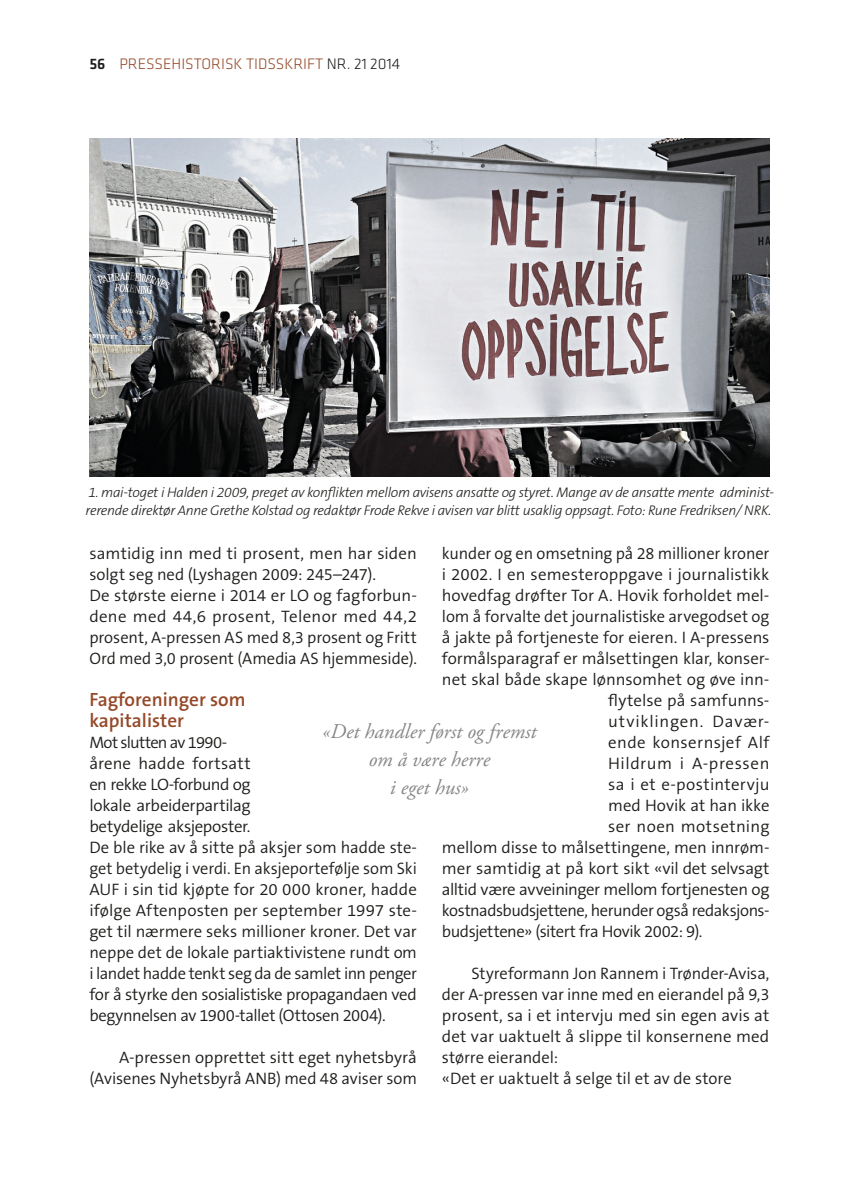
<style>
.page{position:relative;width:844px;height:1191px;background:#fff}
.page>*{position:absolute;margin:0;border:0;box-sizing:border-box;transform-origin:0 0}
.NPF_sitater{font:italic 21px "Adobe Garamond Pro";color:#878787}
.NPF_mellomtittel_niv{font:600 19.25px/21px "The Sans B6";color:#944928}
.NPF_brødtekst_m_innr{font:300 16.62px/21px "The Sans B4";color:#1d1d1b}
.NPF_brødtekst{font:300 16.62px/21px "The Sans B4";letter-spacing:-.01em;color:#1d1d1b;text-align:justify}
.NPF_brødtekst_m_innr-2{font:300 16.62px "The Sans B4";letter-spacing:-.025em;color:#1d1d1b}
.NPF_brødtekst_m_innr-3{font:300 16.62px "The Sans B4";letter-spacing:.02em;color:#1d1d1b}
.NPF_brødtekst_m_innr-4{font:300 16.62px "The Sans B4";letter-spacing:.045em;color:#1d1d1b}
.NPF_brødtekst_m_innr-5{font:300 16.62px "The Sans B4";letter-spacing:.025em;color:#1d1d1b}
.NPF_brødtekst-2{font:300 16.62px "The Sans B4";letter-spacing:-.045em;color:#1d1d1b}
.NPF_brødtekst_m_innr-6{font:300 16.62px "The Sans B4";letter-spacing:.035em;color:#1d1d1b}
.t1{font:300 15.75px "Klavika Basic";color:#944928}
.NPF_billedtekst{font:italic 300 14px/17.5px "The Sans B3";letter-spacing:-.02em;color:#1d1d1b}
.s1{font-weight:500;color:#1d1d1b}
.s2{color:#1d1d1b}
</style>
<div class="page">
<img style="left:89px;top:139px;width:680px;height:337px">
<p class="t1" style="left:89px;top:54px;width:312px"><span class="s1">56</span> PRESSEHISTORISK TIDSSKRIFT <span class="s2">NR. 21 2014</span></p>
<p class="NPF_billedtekst" style="left:86px;top:484px;width:690px">1. mai-toget i Halden i 2009, preget av konflikten mellom avisens ansatte og styret. Mange av de ansatte mente administ&shy;rerende direktør Anne Grethe Kolstad og redaktør Frode Rekve i avisen var blitt usaklig oppsagt. Foto: Rune Fredriksen/ NRK.</p>
<p class="NPF_brødtekst_m_innr" style="left:441px;top:543px;width:329px">kunder og en omsetning på 28 millioner kroner</p>
<p class="NPF_brødtekst_m_innr" style="left:441px;top:564px;width:329px">i 2002. I en semesteroppgave i journalistikk</p>
<p class="NPF_brødtekst_m_innr" style="left:441px;top:585px;width:329px">hovedfag drøfter Tor A. Hovik forholdet mel-</p>
<p class="NPF_brødtekst_m_innr" style="left:441px;top:606px;width:329px">lom å forvalte det journalistiske arvegodset og</p>
<p class="NPF_brødtekst_m_innr" style="left:441px;top:627px;width:329px">å jakte på fortjeneste for eieren. I A-pressens</p>
<p class="NPF_brødtekst_m_innr" style="left:441px;top:648px;width:329px">formålsparagraf er målsettingen klar, konser-</p>
<p class="NPF_brødtekst_m_innr" style="left:441px;top:669px;width:329px">net skal både skape lønnsomhet og øve inn-</p>
<p class="NPF_brødtekst_m_innr" style="left:608px;top:690px;width:163px">flytelse på samfunns-</p>
<p class="NPF_brødtekst_m_innr-4" style="left:608px;top:713px;width:161px">utviklingen. Davær-</p>
<p class="NPF_brødtekst_m_innr-5" style="left:608px;top:734px;width:163px">ende konsernsjef Alf</p>
<p class="NPF_brødtekst_m_innr-6" style="left:608px;top:755px;width:163px">Hildrum i A-pressen</p>
<p class="NPF_brødtekst_m_innr-3" style="left:608px;top:776px;width:163px">sa i et e-postintervju</p>
<p class="NPF_brødtekst_m_innr" style="left:608px;top:795px;width:163px">med Hovik at han ikke</p>
<p class="NPF_brødtekst_m_innr-3" style="left:608px;top:818px;width:163px">ser noen motsetning</p>
<p class="NPF_brødtekst_m_innr" style="left:441px;top:837px;width:329px">mellom disse to målsettingene, men innrøm-</p>
<p class="NPF_brødtekst_m_innr" style="left:441px;top:858px;width:329px">mer samtidig at på kort sikt «vil det selvsagt</p>
<p class="NPF_brødtekst_m_innr-2" style="left:441px;top:881px;width:329px">alltid være avveininger mellom fortjenesten og</p>
<p class="NPF_brødtekst_m_innr-2" style="left:441px;top:902px;width:329px">kostnadsbudsjettene, herunder også redaksjons-</p>
<p class="NPF_brødtekst_m_innr-2" style="left:441px;top:923px;width:262px">budsjettene» (sitert fra Hovik 2002: 9).</p>
<p class="NPF_brødtekst_m_innr" style="left:441px;top:963px;width:329px;text-align:justify;text-indent:30px">Styreformann Jon Rannem i Trønder-Avisa, der A-pressen var inne med en eierandel på 9,3 prosent, sa i et intervju med sin egen avis at det var uaktuelt å slippe til konsernene med større eierandel:</p>
<p class="NPF_brødtekst" style="left:441px;top:1068px;width:291px">«Det er uaktuelt å selge til et av de store</p>
<p class="NPF_brødtekst_m_innr" style="left:89px;top:543px;width:329px">samtidig inn med ti prosent, men har siden solgt seg ned (Lyshagen 2009: 245–247).</p>
<p class="NPF_brødtekst" style="left:89px;top:585px;width:329px">De største eierne i 2014 er LO og fagforbun&shy;dene med 44,6 prosent, Telenor med 44,2 prosent, A-pressen AS med 8,3 prosent og Fritt Ord med 3,0 prosent (Amedia AS hjemmeside).</p>
<p class="NPF_mellomtittel_niv" style="left:89px;top:690px;width:158px">Fagforeninger som kapitalister</p>
<p class="NPF_brødtekst-2" style="left:89px;top:734px;width:139px">Mot slutten av 1990-</p>
<p class="NPF_brødtekst" style="left:89px;top:753px;width:329px;text-align:left">årene hadde fortsatt<br>en rekke LO-forbund og<br>lokale arbeiderpartilag<br>betydelige aksjeposter.<br>De ble rike av å sitte på aksjer som hadde ste&shy;get betydelig i verdi. En aksjeportefølje som Ski AUF i sin tid kjøpte for 20 000 kroner, hadde ifølge Aftenposten per september 1997 ste&shy;get til nærmere seks millioner kroner. Det var neppe det de lokale partiaktivistene rundt om i landet hadde tenkt seg da de samlet inn penger for å styrke den sosialistiske propagandaen ved begynnelsen av 1900-tallet (Ottosen 2004).</p>
<p class="NPF_brødtekst_m_innr" style="left:89px;top:1047px;width:329px;text-align:right">A-pressen opprettet sitt eget nyhetsbyrå (Avisenes Nyhetsbyrå ANB) med 48 aviser som</p>
<p class="NPF_sitater" style="left:322px;top:719px;width:216px">«Det handler først og fremst</p>
<p class="NPF_sitater" style="left:368px;top:747px;width:123px">om å være herre</p>
<p class="NPF_sitater" style="left:390px;top:775px;width:81px">i eget hus»</p>
</div>
